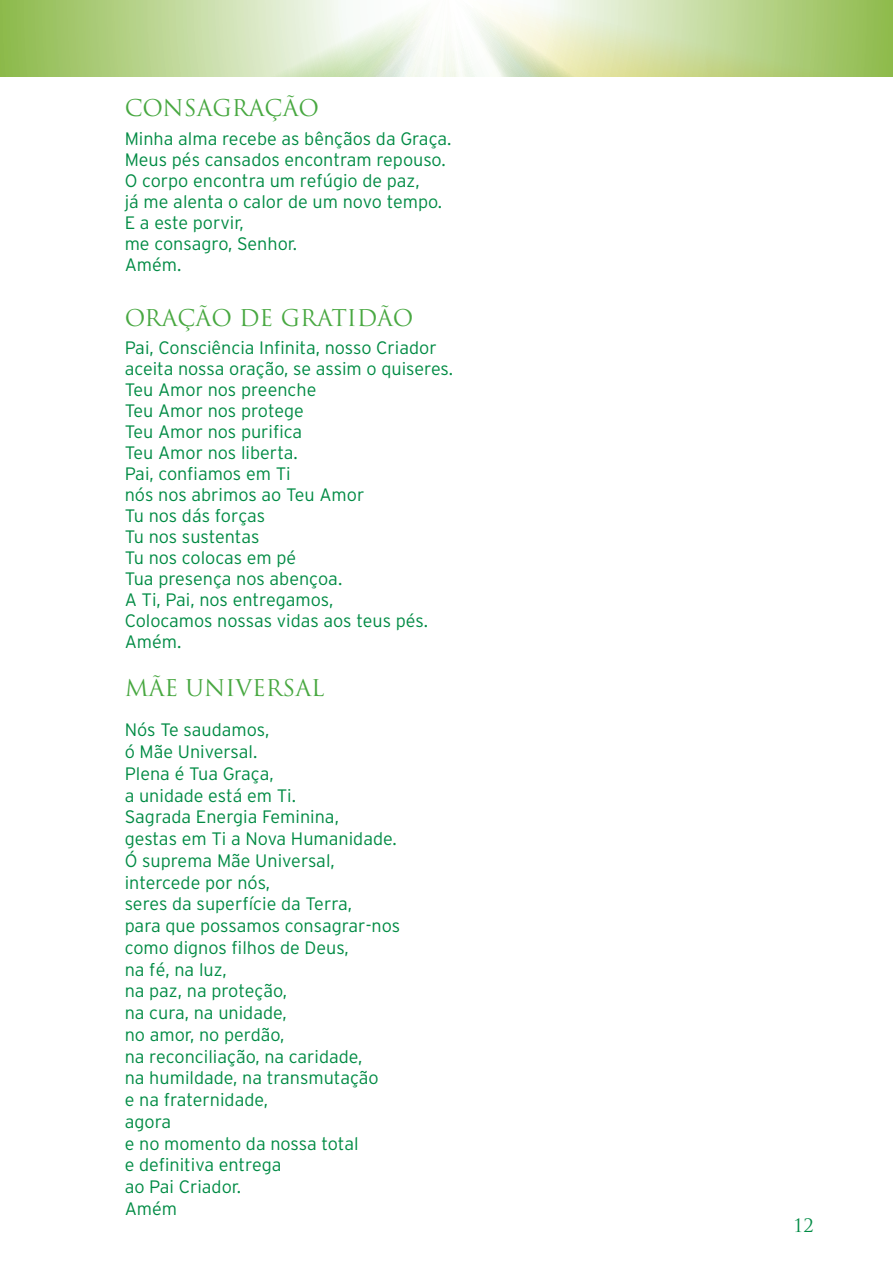
<style>
.page{position:relative;width:893px;height:1263px;background:#fff}
.page>*{position:absolute;margin:0;border:0;box-sizing:border-box;transform-origin:0 0}
.t1{font:22.5px "Trajan Pro";color:#48a841}
.t2{font:300 18px/21.8px "Interstate";color:#008b44}
.t3{font:18px "Trajan Pro";color:#008b44}
</style>
<div class="page">
<svg style="left:0;top:0;width:893px;height:77px;background:#cbdeaa"></svg>
<p class="t1" style="left:125px;top:93px;width:196px">CONSAGRAÇÃO</p>
<p class="t2" style="left:125px;top:128px;width:328px;line-height:21px">Minha alma recebe as bênçãos da Graça.<br>Meus pés cansados encontram repouso.<br>O corpo encontra um refúgio de paz,<br>já me alenta o calor de um novo tempo.<br>E a este porvir,<br>me consagro, Senhor.<br>Amém.</p>
<p class="t1" style="left:125px;top:303px;width:290px">ORAÇÃO DE GRATIDÃO</p>
<p class="t2" style="left:125px;top:337px;width:330px;line-height:21px">Pai, Consciência Infinita, nosso Criador aceita nossa oração, se assim o quiseres.<br>Teu Amor nos preenche<br>Teu Amor nos protege<br>Teu Amor nos purifica<br>Teu Amor nos liberta.<br>Pai, confiamos em Ti<br>nós nos abrimos ao Teu Amor<br>Tu nos dás forças<br>Tu nos sustentas<br>Tu nos colocas em pé<br>Tua presença nos abençoa.<br>A Ti, Pai, nos entregamos,<br>Colocamos nossas vidas aos teus pés.<br>Amém.</p>
<p class="t1" style="left:125px;top:674px;width:201px">MÃE UNIVERSAL</p>
<p class="t2" style="left:125px;top:719px;width:277px">Nós Te saudamos,<br>ó Mãe Universal.<br>Plena é Tua Graça,<br>a unidade está em Ti.<br>Sagrada Energia Feminina,<br>gestas em Ti a Nova Humanidade.<br>Ó suprema Mãe Universal, intercede por nós,<br>seres da superfície da Terra,<br>para que possamos consagrar-nos como dignos filhos de Deus,<br>na fé, na luz,<br>na paz, na proteção,<br>na cura, na unidade,<br>no amor, no perdão,<br>na reconciliação, na caridade,<br>na humildade, na transmutação<br>e na fraternidade,<br>agora<br>e no momento da nossa total<br>e definitiva entrega<br>ao Pai Criador.<br>Amém</p>
<p class="t3" style="left:793px;top:1214px;width:22px">12</p>
</div>
